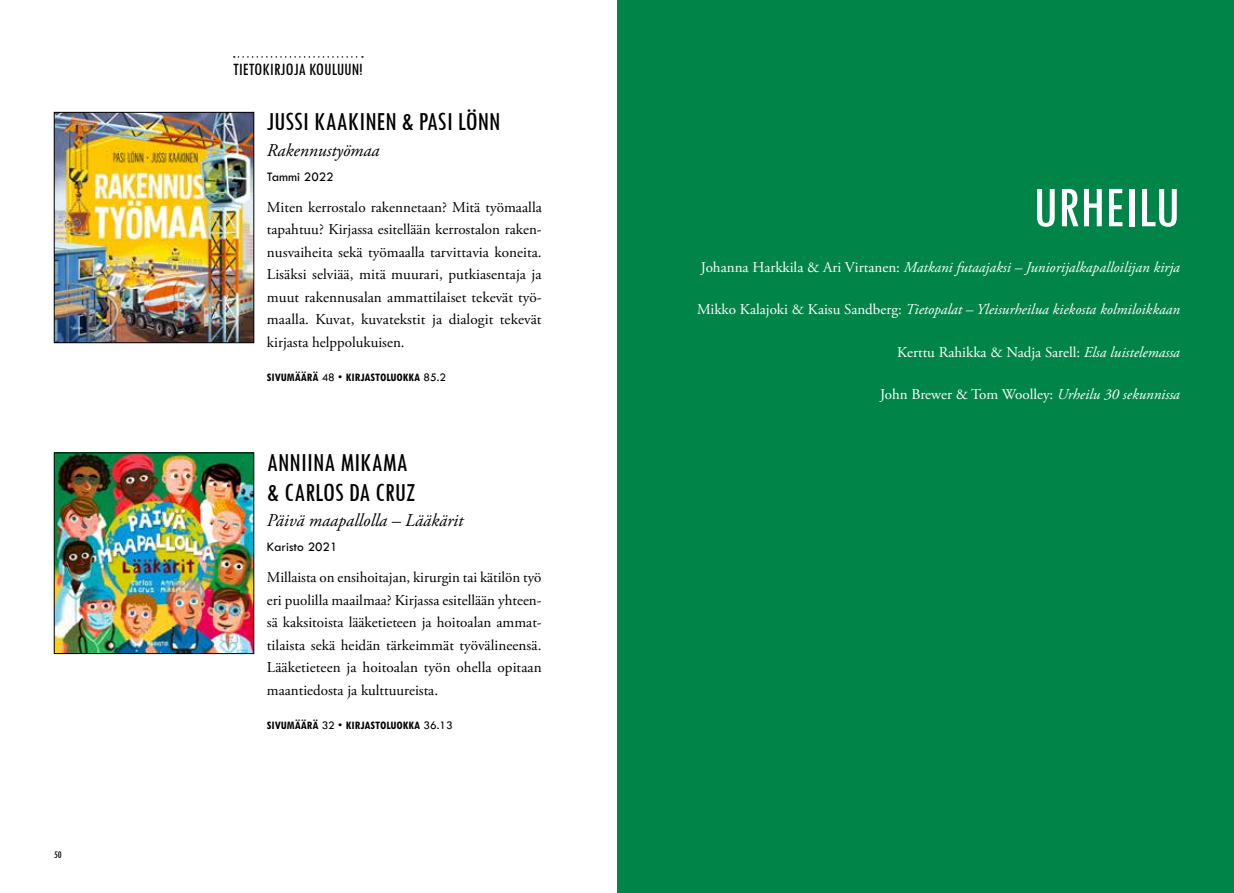
<style>
.page{position:relative;width:1234px;height:893px;background:#fff}
.page>*{position:absolute;margin:0;border:0;box-sizing:border-box;transform-origin:0 0}
.t1{font:condensed 60px "Tw Cen";color:#fff}
.t2{font:condensed 27px/30px "Tw Cen";color:#000}
.t3{font:italic 18px "Adobe Garamond Pro";color:#000}
.t4{font:condensed 18px "Tw Cen";color:#000}
.t5{font:15px/22.5px "Adobe Garamond Pro";color:#000;text-align:justify}
.t6{font:italic 15px "Adobe Garamond Pro";color:#fff}
.t7{font:15px "Adobe Garamond Pro";color:#fff}
.t8{font:13.5px "Tw Cen MT Std";color:#000}
.t9{font:700 condensed 12px "Tw Cen MT Std";color:#000}
.t10{font:condensed 10.5px "Tw Cen";color:#000}
.s1{font-weight:400;font-stretch:normal}
.s2{font-style:normal}
.s3{font-style:italic}
</style>
<div class="page">
<svg style="left:234px;top:56px;width:129px;height:2px"></svg>
<img style="left:56px;top:114px;width:196px;height:227px">
<div style="left:54px;top:112px;width:200px;height:231px;border:1px solid #000"></div>
<img style="left:56px;top:455px;width:196px;height:197px">
<div style="left:54px;top:453px;width:200px;height:201px;border:1px solid #000"></div>
<div style="left:617px;top:0;width:616px;height:893px;background:#008448"></div>
<p class="t10" style="left:54px;top:848px;width:9px">50</p>
<p class="t4" style="left:233px;top:58px;width:131px">TIETOKIRJOJA KOULUUN!</p>
<h2 class="t2" style="left:267px;top:106px;width:235px">JUSSI KAAKINEN &amp; PASI LÖNN</h2>
<p class="t3" style="left:267px;top:139px;width:114px">Rakennustyömaa</p>
<p class="t8" style="left:267px;top:169px;width:68px">Tammi 2022</p>
<p class="t5" style="left:267px;top:196px;width:276px">Miten kerrostalo rakennetaan? Mitä työmaalla tapahtuu? Kirjassa esitellään kerrostalon raken&shy;nusvaiheita sekä työmaalla tarvittavia koneita.<br>Lisäksi selviää, mitä muurari, putkiasentaja ja muut rakennusalan ammattilaiset tekevät työ&shy;maalla. Kuvat, kuvatekstit ja dialogit tekevät kirjasta helppolukuisen.</p>
<p class="t9" style="left:267px;top:371px;width:181px">SIVUMÄÄRÄ <span class="s1">48 •</span> KIRJASTOLUOKKA <span class="s1">85.2</span></p>
<h2 class="t2" style="left:267px;top:446px;width:150px">ANNIINA MIKAMA &amp; CARLOS DA CRUZ</h2>
<p class="t3" style="left:267px;top:510px;width:198px">Päivä maapallolla – Lääkärit</p>
<p class="t8" style="left:267px;top:540px;width:72px">Karisto 2021</p>
<p class="t5" style="left:267px;top:567px;width:276px">Millaista on ensihoitajan, kirurgin tai kätilön työ eri puolilla maailmaa? Kirjassa esitellään yhteen&shy;sä kaksitoista lääketieteen ja hoitoalan ammat&shy;tilaista sekä heidän tärkeimmät työvälineensä.<br>Lääketieteen ja hoitoalan työn ohella opitaan maantiedosta ja kulttuureista.</p>
<p class="t9" style="left:267px;top:719px;width:187px">SIVUMÄÄRÄ <span class="s1">32 •</span> KIRJASTOLUOKKA <span class="s1">36.13</span></p>
<h1 class="t1" style="left:1032px;top:171px;width:148px">URHEILU</h1>
<p class="t6" style="left:700px;top:258px;width:480px"><span class="s2">Johanna Harkkila &amp; Ari Virtanen:</span> Matkani futaajaksi – Juniorijalkapalloilijan kirja</p>
<p class="t6" style="left:697px;top:301px;width:484px"><span class="s2">Mikko Kalajoki &amp; Kaisu Sandberg:</span> Tietopalat – Yleisurheilua kiekosta kolmiloikkaan</p>
<p class="t7" style="left:896px;top:343px;width:284px">Kerttu Rahikka &amp; Nadja Sarell: <span class="s3">Elsa luistelemassa</span></p>
<p class="t7" style="left:879px;top:385px;width:301px">John Brewer &amp; Tom Woolley: <span class="s3">Urheilu 30 sekunnissa</span></p>
</div>
